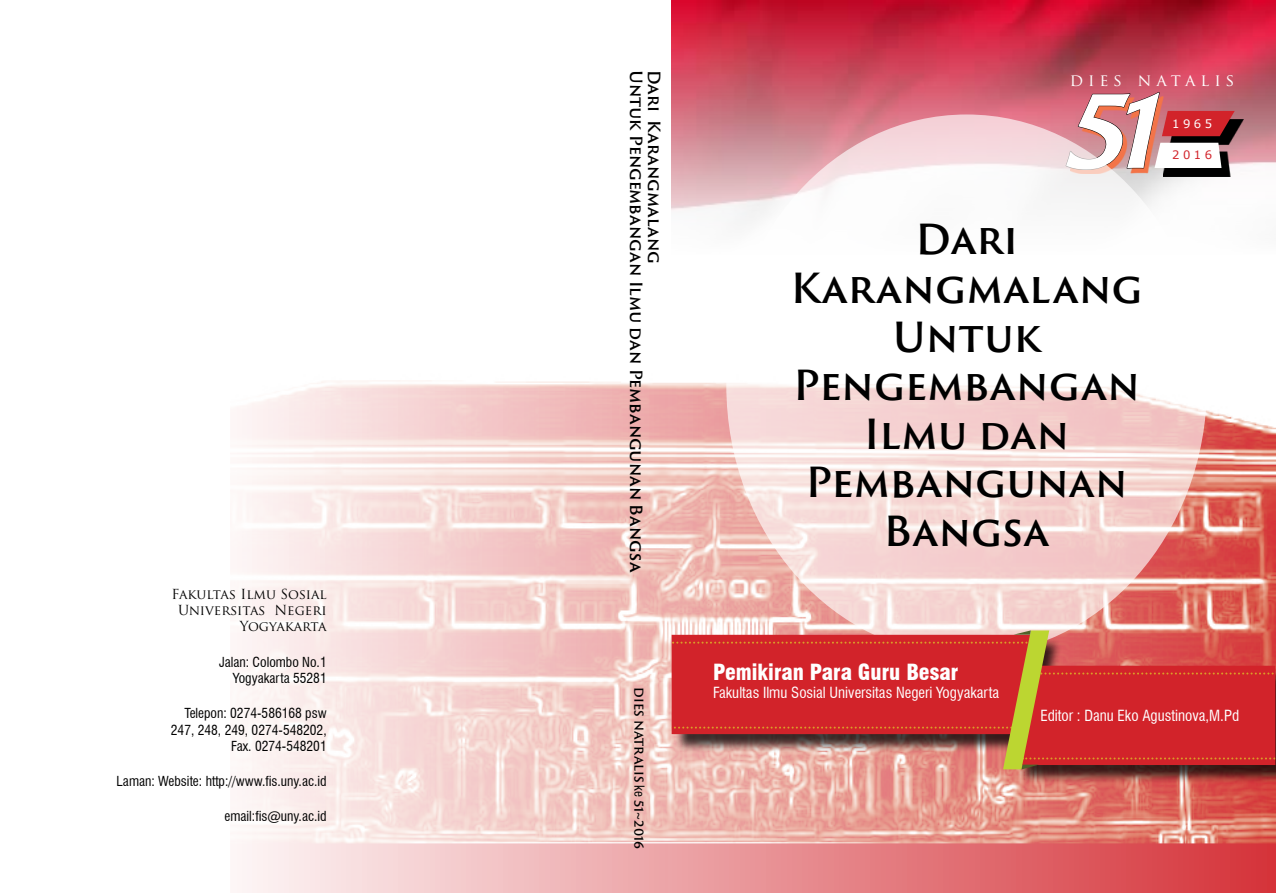
<style>
.page{position:relative;width:1276px;height:893px;background:#fff}
.page>*{position:absolute;margin:0;border:0;box-sizing:border-box;transform-origin:0 0}
.t1{font:italic 700 97.95px "Trajan Sans Pro";color:#fff}
.t2{font:600 40.5px/48.6px "Trajan Sans Pro";letter-spacing:-.005em;color:#000;text-align:center}
.t3{font:900 condensed 21.75px "Swiss 721 BT";color:#fff}
.t4{font:16.65px "Trajan Pro";letter-spacing:.3em;color:#fff}
.t5{font:600 16.5px "Trajan Sans Pro";letter-spacing:-.005em;color:#000}
.t6{font:condensed 15px "Swiss 721 BT";color:#fff}
.t7{font:condensed 13.5px/16.2px "Swiss 721 BT";color:#000;text-align:right}
.t8{font:13.5px/16.2px "Trajan Pro";color:#000;text-align:right}
.t9{font:600 12px "Trajan Sans Pro";letter-spacing:-.005em;color:#000}
.t10{font:11.7px "Verdana";color:#fff}
.t11{font:11.7px "Verdana";color:#d2232a}
.s1{font-family:"Swiss 721 BT";font-weight:400;font-stretch:condensed;font-size:13.5px}
</style>
<div class="page">
<img style="left:242px;top:380px;width:1033px;height:513px">
<img style="left:671px;top:1px;width:604px;height:223px">
<svg style="left:1163px;top:119px;width:80px;height:58px"></svg>
<svg style="left:1113px;top:170px;width:50px;height:4px"></svg>
<svg style="left:1064px;top:92px;width:170px;height:78px;background:#c7726f"></svg>
<svg style="left:726px;top:114px;width:481px;height:542px"></svg>
<div style="left:1017px;top:668px;width:258px;height:115px;background:#000;opacity:.75"></div>
<svg style="left:671px;top:630px;width:604px;height:139px;background:#cc403d"></svg>
<p class="t8" style="left:171px;top:586px;width:157px">Fakultas Ilmu Sosial<br>Universitas Negeri<br>Yogyakarta</p>
<p class="t7" style="left:219px;top:654px;width:109px">Jalan: Colombo No.1<br>Yogyakarta 55281</p>
<p class="t7" style="left:171px;top:705px;width:157px">Telepon: 0274-586168 psw<br>247, 248, 249, 0274-548202,<br>Fax. 0274-548201</p>
<p class="t7" style="left:117px;top:773px;width:212px">Laman: Website: http://www.fis.uny.ac.id</p>
<p class="t7" style="left:225px;top:808px;width:104px">email:fis@uny.ac.id</p>
<p class="t5" style="left:648px;top:70px;width:504px;rotate:90deg">Untuk Pengembangan Ilmu dan Pembangunan Bangsa</p>
<p class="t5" style="left:666px;top:70px;width:196px;rotate:90deg">Dari Karangmalang</p>
<p class="t9" style="left:648px;top:687px;width:163px;rotate:90deg">DIES NATRALIS <span class="s1">ke</span> 51~2016</p>
<p class="t4" style="left:1070px;top:70px;width:166px">dies natalis</p>
<p class="t10" style="left:1172px;top:116px;width:42px">1965</p>
<h1 class="t1" style="left:1061px;top:58px;width:124px">51</h1>
<p class="t11" style="left:1172px;top:147px;width:42px">2016</p>
<h2 class="t2" style="left:790px;top:215px;width:354px">Dari<br>Karangmalang<br>Untuk<br>Pengembangan<br>Ilmu dan<br>Pembangunan<br>Bangsa</h2>
<h3 class="t3" style="left:713px;top:659px;width:247px">Pemikiran Para Guru Besar</h3>
<p class="t6" style="left:713px;top:683px;width:288px">Fakultas Ilmu Sosial Universitas Negeri Yogyakarta</p>
<p class="t6" style="left:1040px;top:706px;width:200px">Editor : Danu Eko Agustinova,M.Pd</p>
</div>
